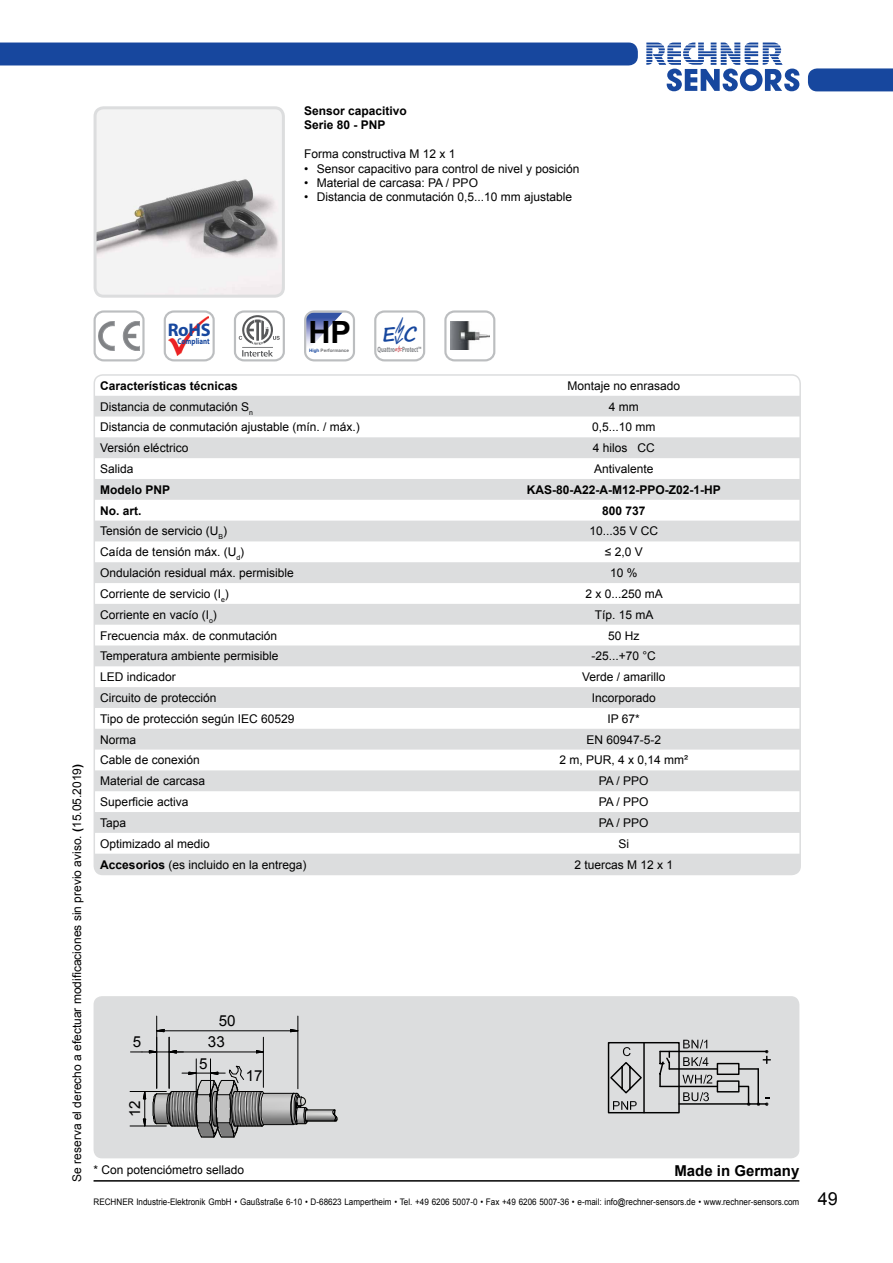
<style>
.page{position:relative;width:893px;height:1263px;background:#fff}
.page>*{position:absolute;margin:0;border:0;box-sizing:border-box;transform-origin:0 0}
.t1{font:700 30.75px "Arial";color:#000}
.t2{font:700 19.65px "Segoe Print";color:#17479e}
.t3{font:700 18.3px "Myriad Pro";color:#17479e}
.t4{font:15.15px "Arial";letter-spacing:-.01em;color:#000}
.t5{font:700 15px "Arial";color:#000}
.t6{font:12px "Arial";color:#000}
.t7{font:700 12px/14.4px "Arial";color:#000}
.t8{font:9px "Arial";color:#000;scale:.9 1}
.t9{font:700 8.4px "Myriad Pro";color:#17479e;scale:.82 1}
.t10{font:700 7.65px "Myriad Pro";letter-spacing:-.005em;color:#85878a;scale:.64 1}
.t11{font:700 4.65px "Arial";color:#6d6e71}
.s1{color:#17479e}
.s2{font-family:"Segoe Print";font-size:3.9px;color:#c02026}
.s3{font-weight:700}
.s4{font-size:18px}
</style>
<div class="page">
<svg style="left:646px;top:43px;width:153px;height:48px"></svg>
<div style="left:808px;top:68px;width:85px;height:23px;background:#17479e"></div>
<hr style="left:94px;top:1180px;width:705px;height:1px;background:#000">
<div style="left:0;top:43px;width:638px;height:22px;background:#17479e"></div>
<img style="left:98px;top:110px;width:183px;height:184px">
<div style="left:94px;top:106px;width:191px;height:192px;border:3px solid #dcddde;border-radius:9px"></div>
<div style="left:94px;top:996px;width:705px;height:162px;background:#dcddde;border-radius:9px"></div>
<div style="left:94px;top:310px;width:51px;height:51px;border:2px solid #bcbec0;border-radius:9px"></div>
<svg style="left:98px;top:321px;width:42px;height:30px"></svg>
<div style="left:164px;top:310px;width:51px;height:51px;border:2px solid #bcbec0;border-radius:9px"></div>
<img style="left:168px;top:316px;width:40px;height:40px">
<div style="left:444px;top:310px;width:51px;height:51px;border:2px solid #bcbec0;border-radius:9px"></div>
<img style="left:450px;top:322px;width:39px;height:27px">
<div style="left:234px;top:310px;width:51px;height:51px;border:2px solid #bcbec0;border-radius:9px"></div>
<svg style="left:239px;top:315px;width:41px;height:42px"></svg>
<svg style="left:304px;top:310px;width:51px;height:51px"></svg>
<div style="left:374px;top:310px;width:51px;height:51px;border:2px solid #bcbec0;border-radius:9px"></div>
<svg style="left:607px;top:1039px;width:164px;height:75px"></svg>
<hr style="left:263px;top:1124px;width:31px;height:1px;background:#000">
<hr style="left:263px;top:1093px;width:31px;height:1px;background:#000">
<svg style="left:290px;top:1092px;width:48px;height:33px"></svg>
<hr style="left:210px;top:1059px;width:1px;height:44px;background:#000">
<hr style="left:196px;top:1059px;width:1px;height:44px;background:#000">
<svg style="left:130px;top:1049px;width:53px;height:5px"></svg>
<svg style="left:255px;top:1049px;width:8px;height:5px"></svg>
<hr style="left:176px;top:1051px;width:80px;height:1px;background:#000">
<hr style="left:263px;top:1037px;width:1px;height:50px;background:#000">
<hr style="left:169px;top:1037px;width:1px;height:51px;background:#000">
<svg style="left:157px;top:1028px;width:8px;height:5px"></svg>
<svg style="left:289px;top:1028px;width:10px;height:5px"></svg>
<hr style="left:164px;top:1030px;width:126px;height:1px;background:#000">
<hr style="left:156px;top:1016px;width:1px;height:72px;background:#000">
<hr style="left:297px;top:1016px;width:1px;height:73px;background:#000">
<svg style="left:142px;top:1065px;width:123px;height:73px"></svg>
<hr style="left:130px;top:1091px;width:36px;height:1px;background:#000">
<hr style="left:130px;top:1125px;width:36px;height:1px;background:#000">
<svg style="left:94px;top:396px;width:706px;height:478px;fill:#dddedf"></svg>
<div style="left:94px;top:374px;width:707px;height:501px;border:2px solid #dcddde;border-radius:9px"></div>
<p class="t7" style="left:304px;top:104px;width:104px">Sensor capacitivo<br>Serie 80 - PNP</p>
<p class="t6" style="left:304px;top:146px;width:153px">Forma constructiva M 12 x 1</p>
<p class="t6" style="left:304px;top:161px;width:277px">• Sensor capacitivo para control de nivel y posición</p>
<p class="t6" style="left:304px;top:175px;width:175px">• Material de carcasa: PA / PPO</p>
<p class="t6" style="left:304px;top:189px;width:270px">• Distancia de conmutación 0,5...10 mm ajustable</p>
<h3 class="t3" style="left:168px;top:318px;width:44px">RoHS</h3>
<h1 class="t1" style="left:308px;top:312px;width:44px">HP</h1>
<p class="t11" style="left:309px;top:347px;width:41px"><span class="s1">High</span> Performance</p>
<p class="t10" style="left:378px;top:344px;width:70px">Quattro<span class="s2">E C</span> Protect™</p>
<h2 class="t2" style="left:382px;top:316px;width:36px">E C</h2>
<p class="t9" style="left:178px;top:335px;width:41px">Compliant</p>
<p class="t6" style="left:69px;top:1181px;width:419px;rotate:-90deg">Se reserva el derecho a efectuar modificaciones sin previo aviso. <span class="s3">(</span>15.05.2019<span class="s3">)</span></p>
<p class="t7" style="left:100px;top:379px;width:139px">Características técnicas</p>
<p class="t6" style="left:567px;top:378px;width:114px">Montaje no enrasado</p>
<p class="t6" style="left:100px;top:398px;width:154px">Distancia de conmutación S<sub>n</sub></p>
<p class="t6" style="left:609px;top:398px;width:31px">4 mm</p>
<p class="t6" style="left:100px;top:419px;width:261px">Distancia de conmutación ajustable (mín. / máx.)</p>
<p class="t6" style="left:592px;top:419px;width:65px">0,5...10 mm</p>
<p class="t6" style="left:100px;top:440px;width:90px">Versión eléctrico</p>
<p class="t6" style="left:593px;top:440px;width:64px">4 hilos CC</p>
<p class="t6" style="left:100px;top:461px;width:35px">Salida</p>
<p class="t6" style="left:594px;top:461px;width:61px">Antivalente</p>
<p class="t7" style="left:100px;top:483px;width:72px">Modelo PNP</p>
<p class="t7" style="left:527px;top:483px;width:196px">KAS-80-A22-A-M12-PPO-Z02-1-HP</p>
<p class="t7" style="left:100px;top:504px;width:43px">No. art.</p>
<p class="t7" style="left:602px;top:504px;width:45px">800 737</p>
<p class="t6" style="left:100px;top:523px;width:128px">Tensión de servicio (U<sub>B</sub>)</p>
<p class="t6" style="left:589px;top:523px;width:70px">10...35 V CC</p>
<p class="t6" style="left:100px;top:544px;width:145px">Caída de tensión máx. (U<sub>d</sub>)</p>
<p class="t6" style="left:605px;top:544px;width:39px">≤ 2,0 V</p>
<p class="t6" style="left:100px;top:565px;width:195px">Ondulación residual máx. permisible</p>
<p class="t6" style="left:610px;top:565px;width:29px">10 %</p>
<p class="t6" style="left:100px;top:586px;width:130px">Corriente de servicio (I<sub>e</sub>)</p>
<p class="t6" style="left:585px;top:586px;width:79px">2 x 0...250 mA</p>
<p class="t6" style="left:100px;top:607px;width:118px">Corriente en vacío (I<sub>o</sub>)</p>
<p class="t6" style="left:595px;top:607px;width:60px">Típ. 15 mA</p>
<p class="t6" style="left:100px;top:627px;width:178px">Frecuencia máx. de conmutación</p>
<p class="t6" style="left:608px;top:627px;width:33px">50 Hz</p>
<p class="t6" style="left:100px;top:648px;width:180px">Temperatura ambiente permisible</p>
<p class="t6" style="left:591px;top:648px;width:66px">-25...+70 °C</p>
<p class="t6" style="left:100px;top:669px;width:77px">LED indicador</p>
<p class="t6" style="left:582px;top:669px;width:85px">Verde / amarillo</p>
<p class="t6" style="left:100px;top:690px;width:118px">Circuito de protección</p>
<p class="t6" style="left:592px;top:690px;width:66px">Incorporado</p>
<p class="t6" style="left:100px;top:711px;width:196px">Tipo de protección según IEC 60529</p>
<p class="t6" style="left:607px;top:711px;width:34px">IP 67*</p>
<p class="t6" style="left:100px;top:731px;width:37px">Norma</p>
<p class="t6" style="left:586px;top:731px;width:76px">EN 60947-5-2</p>
<p class="t6" style="left:100px;top:752px;width:101px">Cable de conexión</p>
<p class="t6" style="left:559px;top:752px;width:130px">2 m, PUR, 4 x 0,14 mm²</p>
<p class="t6" style="left:100px;top:773px;width:106px">Material de carcasa</p>
<p class="t6" style="left:599px;top:773px;width:51px">PA / PPO</p>
<p class="t6" style="left:100px;top:794px;width:90px">Superficie activa</p>
<p class="t6" style="left:599px;top:794px;width:51px">PA / PPO</p>
<p class="t6" style="left:100px;top:815px;width:28px">Tapa</p>
<p class="t6" style="left:599px;top:815px;width:51px">PA / PPO</p>
<p class="t6" style="left:100px;top:836px;width:111px">Optimizado al medio</p>
<p class="t6" style="left:618px;top:836px;width:12px">Si</p>
<p class="t6" style="left:100px;top:856px;width:208px"><span class="s3">Accesorios</span> (es incluido en la entrega)</p>
<p class="t6" style="left:574px;top:856px;width:100px">2 tuercas M 12 x 1</p>
<p class="t4" style="left:133px;top:1032px;width:10px">5</p>
<p class="t4" style="left:125px;top:1117px;width:18px;rotate:-90deg">12</p>
<p class="t4" style="left:219px;top:1011px;width:18px">50</p>
<p class="t4" style="left:208px;top:1032px;width:19px">33</p>
<p class="t4" style="left:199px;top:1054px;width:10px">5</p>
<p class="t4" style="left:246px;top:1066px;width:18px">17</p>
<p class="t6" style="left:94px;top:1162px;width:152px">* Con potenciómetro sellado</p>
<p class="t5" style="left:674px;top:1161px;width:127px">Made in Germany</p>
<p class="t8" style="left:94px;top:1196px;width:828px">RECHNER Industrie-Elektronik GmbH • Gaußstraße 6-10 • D-68623 Lampertheim • Tel. +49 6206 5007-0 • Fax +49 6206 5007-36 • e-mail: info@rechner-sensors.de • www.rechner-sensors.com <span class="s4">49</span></p>
</div>
